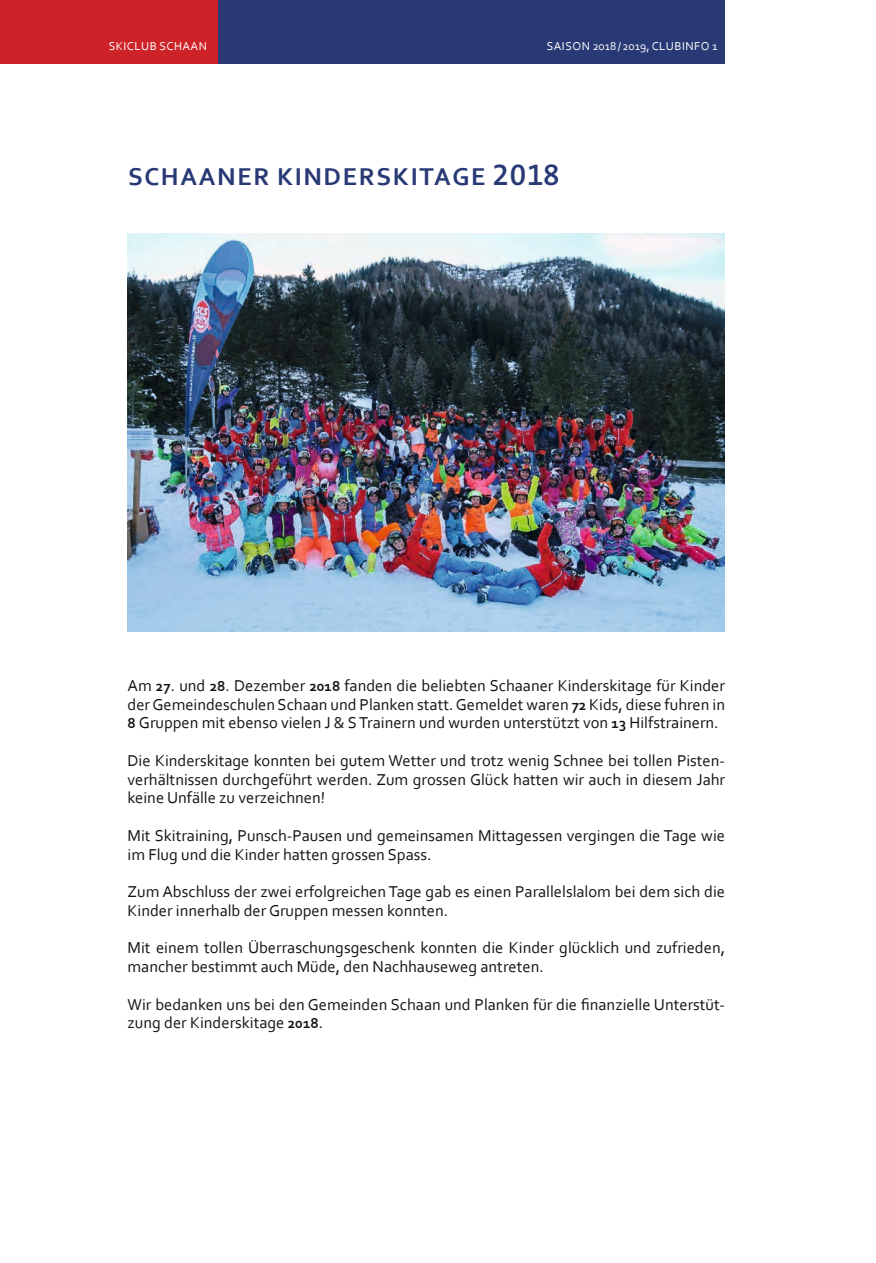
<style>
.page{position:relative;width:876px;height:1263px;background:#fff}
.page>*{position:absolute;margin:0;border:0;box-sizing:border-box;transform-origin:0 0}
.t1{font:700 25.5px "Corbel";letter-spacing:.065em;color:#283975}
.t2{font:16.5px/18.8px "Corbel";color:#131413}
.t3{font:12px "Corbel";letter-spacing:.04em;color:#fff}
.s1{font-family:"The Sans Semi Bold Expert";font-weight:400;font-size:30px}
.s2{font-weight:700;font-size:15px}
</style>
<div class="page">
<div style="left:217px;top:0;width:508px;height:64px;background:#283975"></div>
<div style="left:0;top:0;width:217px;height:64px;background:#cd2328"></div>
<img style="left:128px;top:233px;width:597px;height:398px">
<p class="t3" style="left:109px;top:39px;width:100px">SKICLUB SCHAAN</p>
<p class="t3" style="left:547px;top:39px;width:172px">SAISON 2018/2019, CLUBINFO 1</p>
<h1 class="t1" style="left:128px;top:160px;width:433px">SCHAANER KINDERSKITAGE <span class="s1">2018</span></h1>
<p class="t2" style="left:128px;top:676px;width:599px;text-align:justify">Am <span class="s2">27</span>. und <span class="s2">28</span>. Dezember <span class="s2">2018</span> fanden die beliebten Schaaner Kinderskitage für Kinder der Gemeindeschulen Schaan und Planken statt. Gemeldet waren <span class="s2">72</span> Kids, diese fuhren in <span class="s2">8</span> Gruppen mit ebenso vielen J &amp; S Trainern und wurden unterstützt von <span class="s2">13</span> Hilfstrainern.</p>
<p class="t2" style="left:128px;top:751px;width:599px;text-align:justify">Die Kinderskitage konnten bei gutem Wetter und trotz wenig Schnee bei tollen Pisten&shy;verhältnissen durchgeführt werden. Zum grossen Glück hatten wir auch in diesem Jahr keine Unfälle zu verzeichnen!</p>
<p class="t2" style="left:128px;top:826px;width:599px">Mit Skitraining, Punsch-Pausen und gemeinsamen Mittagessen vergingen die Tage wie im Flug und die Kinder hatten grossen Spass.</p>
<p class="t2" style="left:128px;top:882px;width:599px">Zum Abschluss der zwei erfolgreichen Tage gab es einen Parallelslalom bei dem sich die<br>Kinder innerhalb der Gruppen messen konnten.</p>
<p class="t2" style="left:128px;top:938px;width:599px">Mit einem tollen Überraschungsgeschenk konnten die Kinder glücklich und zufrieden, mancher bestimmt auch Müde, den Nachhauseweg antreten.</p>
<p class="t2" style="left:128px;top:994px;width:599px">Wir bedanken uns bei den Gemeinden Schaan und Planken für die finanzielle Unterstüt&shy;zung der Kinderskitage <span class="s2">2018</span>.</p>
</div>
